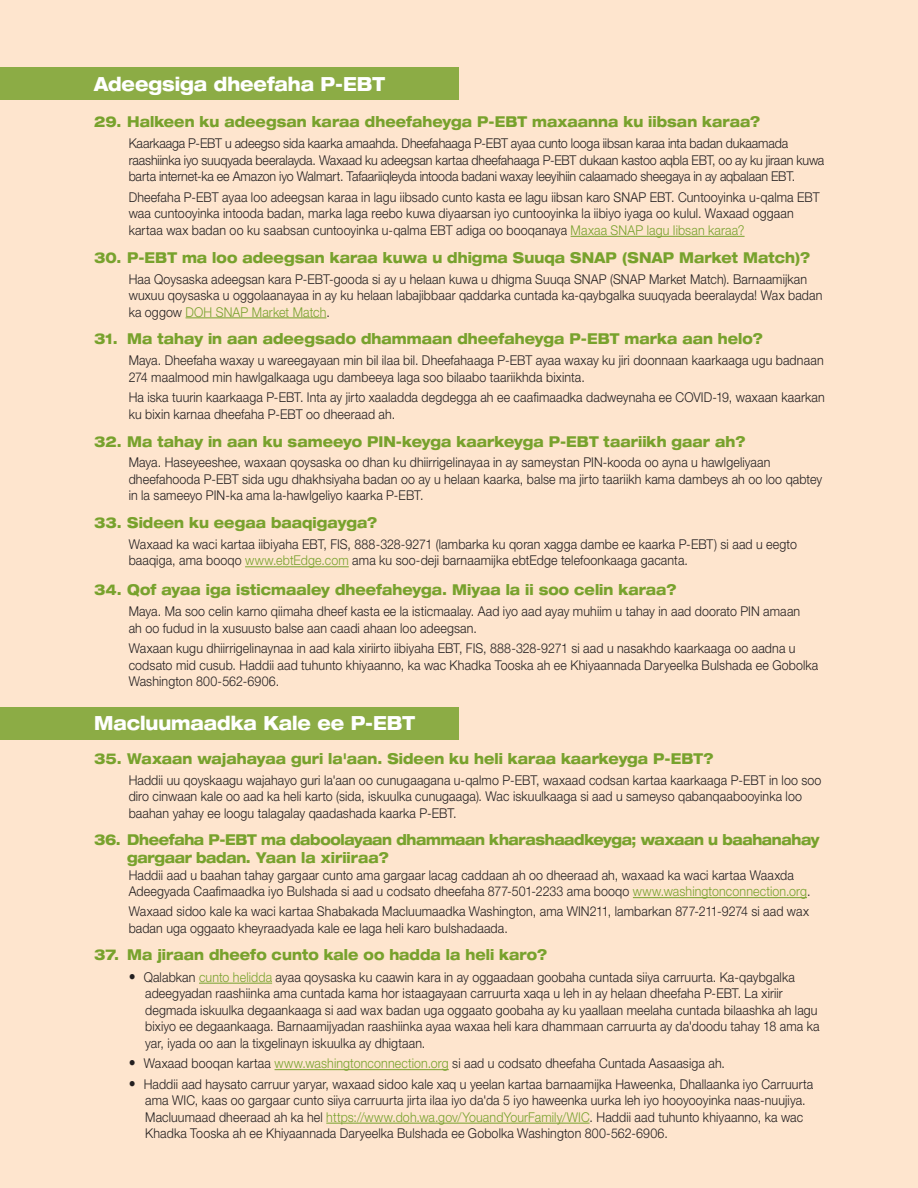
<style>
.page{position:relative;width:918px;height:1188px;background:#fee5ce}
.page>*{position:absolute;margin:0;border:0;box-sizing:border-box;transform-origin:0 0}
.Headline{font:800 expanded 19.5px "Helvetica Neue LT Std";letter-spacing:-.005em;color:#fff;scale:.85 1}
.Subhead{font:800 expanded 15px "Helvetica Neue LT Std";color:#78a22d;scale:.85 1}
.Subhead-2{font:800 expanded 15px/18px "Helvetica Neue LT Std";letter-spacing:-.03em;color:#78a22d;scale:.85 1}
.Body_Text{font:300 13.5px/16.5px "Helvetica Neue LT Std";letter-spacing:.01em;color:#231f20;scale:.92 1}
.Body_Text-2{font:300 13.5px/16.5px "Helvetica Neue LT Std";letter-spacing:-.01em;color:#231f20;scale:.92 1}
.s1{color:#78a22d}
.s2{font-size:15px}
</style>
<div class="page">
<div style="left:0;top:68px;width:459px;height:32px;background:#8cac45"></div>
<hr style="left:571px;top:236px;width:174px;height:1px;background:#78a22d">
<hr style="left:186px;top:318px;width:140px;height:1px;background:#78a22d">
<hr style="left:245px;top:566px;width:104px;height:1px;background:#78a22d">
<div style="left:0;top:707px;width:459px;height:32px;background:#8cac45"></div>
<hr style="left:633px;top:897px;width:174px;height:1px;background:#78a22d">
<hr style="left:199px;top:983px;width:73px;height:1px;background:#78a22d">
<hr style="left:275px;top:1069px;width:174px;height:1px;background:#78a22d">
<hr style="left:326px;top:1123px;width:264px;height:1px;background:#78a22d">
<p class="Headline" style="left:94px;top:71px;width:344px">Adeegsiga dheefaha P-EBT</p>
<p class="Subhead" style="left:94px;top:112px;width:785px">29. Halkeen ku adeegsan karaa dheefaheyga P-EBT maxaanna ku iibsan karaa?</p>
<p class="Body_Text-2" style="left:129px;top:135px;width:758px">Kaarkaaga P-EBT u adeegso sida kaarka amaahda. Dheefahaaga P-EBT ayaa cunto looga iibsan karaa inta badan dukaamada raashiinka iyo suuqyada beeralayda. Waxaad ku adeegsan kartaa dheefahaaga P-EBT dukaan kastoo aqbla EBT, oo ay ku jiraan kuwa barta internet-ka ee Amazon iyo Walmart. Tafaariiqleyda intooda badani waxay leeyihiin calaamado sheegaya in ay aqbalaan EBT.</p>
<p class="Body_Text" style="left:129px;top:189px;width:753px">Dheefaha P-EBT ayaa loo adeegsan karaa in lagu iibsado cunto kasta ee lagu iibsan karo SNAP EBT. Cuntooyinka u-qalma EBT waa cuntooyinka intooda badan, marka laga reebo kuwa diyaarsan iyo cuntooyinka la iibiyo iyaga oo kulul. Waxaad oggaan kartaa wax badan oo ku saabsan cuntooyinka u-qalma EBT adiga oo booqanaya <span class="s1">Maxaa SNAP lagu Iibsan karaa?</span></p>
<p class="Subhead" style="left:94px;top:248px;width:844px">30. P-EBT ma loo adeegsan karaa kuwa u dhigma Suuqa SNAP (SNAP Market Match)?</p>
<p class="Body_Text" style="left:129px;top:270px;width:756px">Haa Qoysaska adeegsan kara P-EBT-gooda si ay u helaan kuwa u dhigma Suuqa SNAP (SNAP Market Match). Barnaamijkan wuxuu qoysaska u oggolaanayaa in ay ku helaan labajibbaar qaddarka cuntada ka-qaybgalka suuqyada beeralayda! Wax badan ka oggow <span class="s1">DOH SNAP Market Match</span>.</p>
<p class="Subhead" style="left:94px;top:329px;width:788px">31. Ma tahay in aan adeegsado dhammaan dheefaheyga P-EBT marka aan helo?</p>
<p class="Body_Text" style="left:129px;top:352px;width:757px">Maya. Dheefaha waxay u wareegayaan min bil ilaa bil. Dheefahaaga P-EBT ayaa waxay ku jiri doonnaan kaarkaaga ugu badnaan<br>274 maalmood min hawlgalkaaga ugu dambeeya laga soo bilaabo taariikhda bixinta.</p>
<p class="Body_Text" style="left:129px;top:389px;width:758px">Ha iska tuurin kaarkaaga P-EBT. Inta ay jirto xaaladda degdegga ah ee caafimaadka dadweynaha ee COVID-19, waxaan kaarkan ku bixin karnaa dheefaha P-EBT oo dheeraad ah.</p>
<p class="Subhead" style="left:94px;top:432px;width:768px">32. Ma tahay in aan ku sameeyo PIN-keyga kaarkeyga P-EBT taariikh gaar ah?</p>
<p class="Body_Text" style="left:129px;top:454px;width:756px">Maya. Haseyeeshee, waxaan qoysaska oo dhan ku dhiirrigelinayaa in ay sameystan PIN-kooda oo ayna u hawlgeliyaan dheefahooda P-EBT sida ugu dhakhsiyaha badan oo ay u helaan kaarka, balse ma jirto taariikh kama dambeys ah oo loo qabtey in la sameeyo PIN-ka ama la-hawlgeliyo kaarka P-EBT.</p>
<p class="Subhead" style="left:94px;top:513px;width:335px">33. Sideen ku eegaa baaqigayga?</p>
<p class="Body_Text" style="left:129px;top:536px;width:728px">Waxaad ka waci kartaa iibiyaha EBT, FIS, 888-328-9271 (lambarka ku qoran xagga dambe ee kaarka P-EBT) si aad u eegto baaqiga, ama booqo <span class="s1">www.ebtEdge.com</span> ama ku soo-deji barnaamijka ebtEdge telefoonkaaga gacanta.</p>
<p class="Subhead" style="left:94px;top:580px;width:687px">34. Qof ayaa iga isticmaaley dheefaheyga. Miyaa la ii soo celin karaa?</p>
<p class="Body_Text" style="left:129px;top:603px;width:732px">Maya. Ma soo celin karno qiimaha dheef kasta ee la isticmaalay. Aad iyo aad ayay muhiim u tahay in aad doorato PIN amaan ah oo fudud in la xusuusto balse aan caadi ahaan loo adeegsan.</p>
<p class="Body_Text" style="left:129px;top:640px;width:751px">Waxaan kugu dhiirrigelinaynaa in aad kala xiriirto iibiyaha EBT, FIS, 888-328-9271 si aad u nasakhdo kaarkaaga oo aadna u codsato mid cusub. Haddii aad tuhunto khiyaanno, ka wac Khadka Tooska ah ee Khiyaannada Daryeelka Bulshada ee Gobolka<br>Washington 800-562-6906.</p>
<p class="Headline" style="left:94px;top:711px;width:379px">Macluumaadka Kale ee P-EBT</p>
<p class="Subhead" style="left:94px;top:749px;width:730px">35. Waxaan wajahayaa guri la'aan. Sideen ku heli karaa kaarkeyga P-EBT?</p>
<p class="Body_Text" style="left:129px;top:771px;width:755px">Haddii uu qoyskaagu wajahayo guri la'aan oo cunugaagana u-qalmo P-EBT, waxaad codsan kartaa kaarkaaga P-EBT in loo soo diro cinwaan kale oo aad ka heli karto (sida, iskuulka cunugaaga). Wac iskuulkaaga si aad u sameyso qabanqaabooyinka loo baahan yahay ee loogu talagalay qaadashada kaarka P-EBT.</p>
<p class="Subhead-2" style="left:127px;top:830px;width:816px;text-indent:-33px">36. Dheefaha P-EBT ma daboolayaan dhammaan kharashaadkeyga; waxaan u baahanahay gargaar badan. Yaan la xiriiraa?</p>
<p class="Body_Text" style="left:129px;top:866px;width:743px">Haddii aad u baahan tahay gargaar cunto ama gargaar lacag caddaan ah oo dheeraad ah, waxaad ka waci kartaa Waaxda<br>Adeegyada Caafimaadka iyo Bulshada si aad u codsato dheefaha 877-501-2233 ama booqo <span class="s1">www.washingtonconnection.org</span>.</p>
<p class="Body_Text" style="left:129px;top:903px;width:741px">Waxaad sidoo kale ka waci kartaa Shabakada Macluumaadka Washington, ama WIN211, lambarkan 877-211-9274 si aad wax badan uga oggaato kheyraadyada kale ee laga heli karo bulshadaada.</p>
<p class="Subhead" style="left:94px;top:945px;width:535px">37. Ma jiraan dheefo cunto kale oo hadda la heli karo?</p>
<p class="Body_Text" style="left:145px;top:968px;width:735px;text-indent:-16px"><span class="s2">•</span> Qalabkan <span class="s1">cunto helidda</span> ayaa qoysaska ku caawin kara in ay oggaadaan goobaha cuntada siiya carruurta. Ka-qaybgalka adeegyadan raashiinka ama cuntada kama hor istaagayaan carruurta xaqa u leh in ay helaan dheefaha P-EBT. La xiriir degmada iskuulka degaankaaga si aad wax badan uga oggaato goobaha ay ku yaallaan meelaha cuntada bilaashka ah lagu bixiyo ee degaankaaga. Barnaamijyadan raashiinka ayaa waxaa heli kara dhammaan carruurta ay da'doodu tahay 18 ama ka yar, iyada oo aan la tixgelinayn iskuulka ay dhigtaan.</p>
<p class="Body_Text" style="left:129px;top:1055px;width:650px"><span class="s2">•</span> Waxaad booqan kartaa <span class="s1">www.washingtonconnection.org</span> si aad u codsato dheefaha Cuntada Aasaasiga ah.</p>
<p class="Body_Text" style="left:145px;top:1075px;width:728px;text-indent:-16px"><span class="s2">•</span> Haddii aad haysato carruur yaryar, waxaad sidoo kale xaq u yeelan kartaa barnaamijka Haweenka, Dhallaanka iyo Carruurta ama WIC, kaas oo gargaar cunto siiya carruurta jirta ilaa iyo da'da 5 iyo haweenka uurka leh iyo hooyooyinka naas-nuujiya.<br>Macluumaad dheeraad ah ka hel <span class="s1">https://www.doh.wa.gov/YouandYourFamily/WIC</span>. Haddii aad tuhunto khiyaanno, ka wac Khadka Tooska ah ee Khiyaannada Daryeelka Bulshada ee Gobolka Washington 800-562-6906.</p>
</div>
